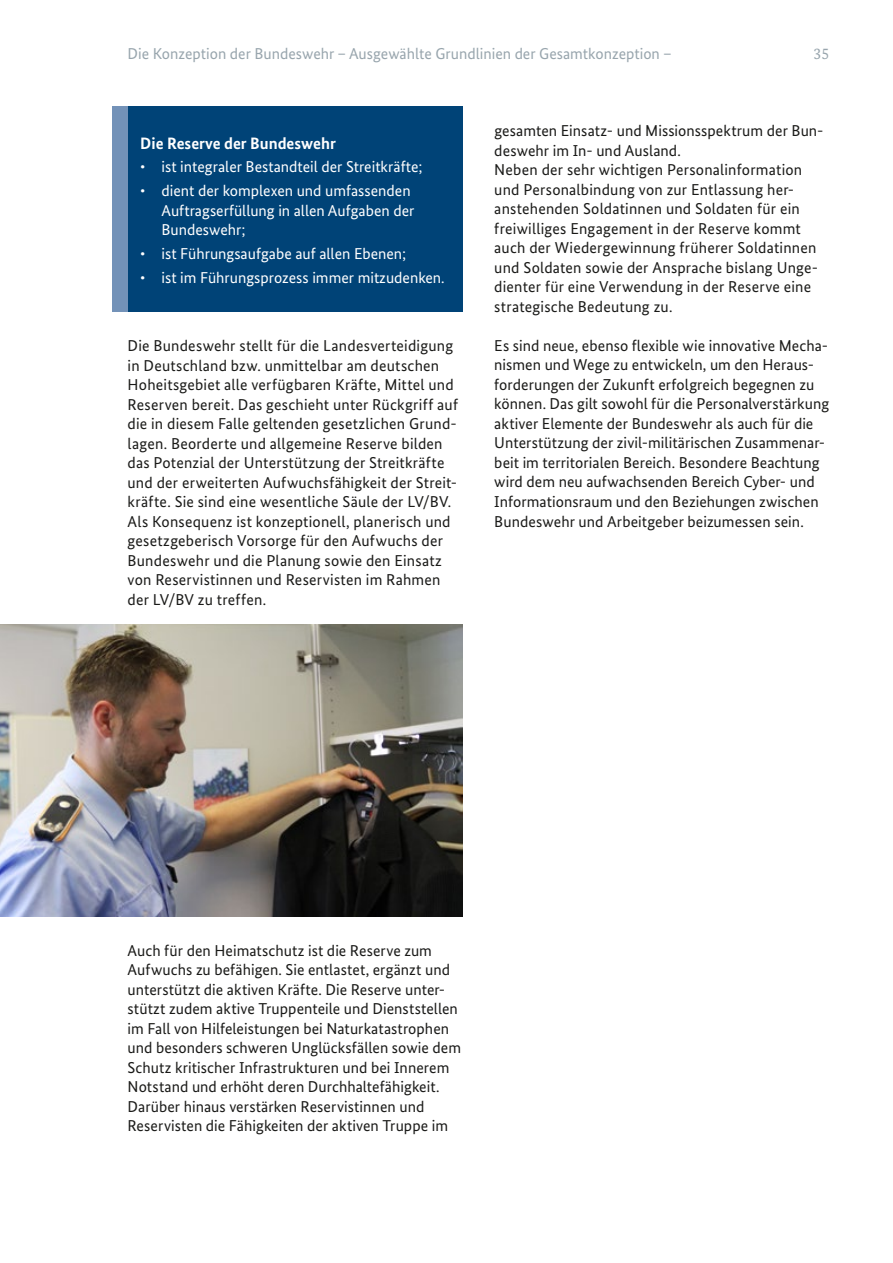
<style>
.page{position:relative;width:893px;height:1263px;background:#fff}
.page>*{position:absolute;margin:0;border:0;box-sizing:border-box;transform-origin:0 0}
.t1{font:700 16.5px "Bundes Sans";color:#fff}
.t2{font:15.75px/19.5px "Bundes Sans";letter-spacing:.01em;color:#1a1a18}
.t3{font:15.75px/19.5px "Bundes Sans";color:#fff}
.t4{font:15.75px "Bundes Sans";color:#98a5ad}
.t5{font:15.75px "Bundes Serif";color:#98a5ad}
</style>
<div class="page">
<div style="left:128px;top:106px;width:334px;height:206px;background:#004377"></div>
<div style="left:112px;top:106px;width:16px;height:206px;background:#7392b8"></div>
<img style="left:0;top:624px;width:462px;height:293px">
<p class="t4" style="left:128px;top:43px;width:546px">Die Konzeption der Bundeswehr – Ausgewählte Grundlinien der Gesamtkonzeption –</p>
<p class="t5" style="left:813px;top:43px;width:17px">35</p>
<p class="t1" style="left:140px;top:133px;width:197px">Die Reserve der Bundeswehr</p>
<p class="t3" style="left:140px;top:157px;width:284px">• ist integraler Bestandteil der Streitkräfte;</p>
<p class="t3" style="left:162px;top:181px;width:254px;text-indent:-21px">• dient der komplexen und umfassenden<br>Auftragserfüllung in allen Aufgaben der<br>Bundeswehr;</p>
<p class="t3" style="left:140px;top:243px;width:268px">• ist Führungsaufgabe auf allen Ebenen;</p>
<p class="t3" style="left:140px;top:267px;width:306px">• ist im Führungsprozess immer mitzudenken.</p>
<p class="t2" style="left:128px;top:336px;width:332px">Die Bundeswehr stellt für die Landesverteidigung in Deutschland bzw. unmittelbar am deutschen Hoheitsgebiet alle verfügbaren Kräfte, Mittel und Reserven bereit. Das geschieht unter Rückgriff auf die in diesem Falle geltenden gesetzlichen Grund&shy;lagen. Beorderte und allgemeine Reserve bilden das Potenzial der Unterstützung der Streitkräfte und der erweiterten Aufwuchsfähigkeit der Streit&shy;kräfte. Sie sind eine wesentliche Säule der LV/BV.<br>Als Konsequenz ist konzeptionell, planerisch und gesetzgeberisch Vorsorge für den Aufwuchs der Bundeswehr und die Planung sowie den Einsatz von Reservistinnen und Reservisten im Rahmen der LV/BV zu treffen.</p>
<p class="t2" style="left:494px;top:121px;width:331px">gesamten Einsatz- und Missionsspektrum der Bun&shy;deswehr im In- und Ausland.<br>Neben der sehr wichtigen Personalinformation und Personalbindung von zur Entlassung her&shy;anstehenden Soldatinnen und Soldaten für ein freiwilliges Engagement in der Reserve kommt auch der Wiedergewinnung früherer Soldatinnen und Soldaten sowie der Ansprache bislang Unge&shy;dienter für eine Verwendung in der Reserve eine strategische Bedeutung zu.</p>
<p class="t2" style="left:494px;top:336px;width:336px">Es sind neue, ebenso flexible wie innovative Mecha&shy;nismen und Wege zu entwickeln, um den Heraus&shy;forderungen der Zukunft erfolgreich begegnen zu können. Das gilt sowohl für die Personalverstärkung aktiver Elemente der Bundeswehr als auch für die Unterstützung der zivil-militärischen Zusammenar&shy;beit im territorialen Bereich. Besondere Beachtung wird dem neu aufwachsenden Bereich Cyber- und Informationsraum und den Beziehungen zwischen Bundeswehr und Arbeitgeber beizumessen sein.</p>
<p class="t2" style="left:128px;top:940px;width:335px">Auch für den Heimatschutz ist die Reserve zum Aufwuchs zu befähigen. Sie entlastet, ergänzt und unterstützt die aktiven Kräfte. Die Reserve unter&shy;stützt zudem aktive Truppenteile und Dienststellen im Fall von Hilfeleistungen bei Naturkatastrophen und besonders schweren Unglücksfällen sowie dem Schutz kritischer Infrastrukturen und bei Innerem Notstand und erhöht deren Durchhaltefähigkeit.<br>Darüber hinaus verstärken Reservistinnen und Reservisten die Fähigkeiten der aktiven Truppe im</p>
</div>
